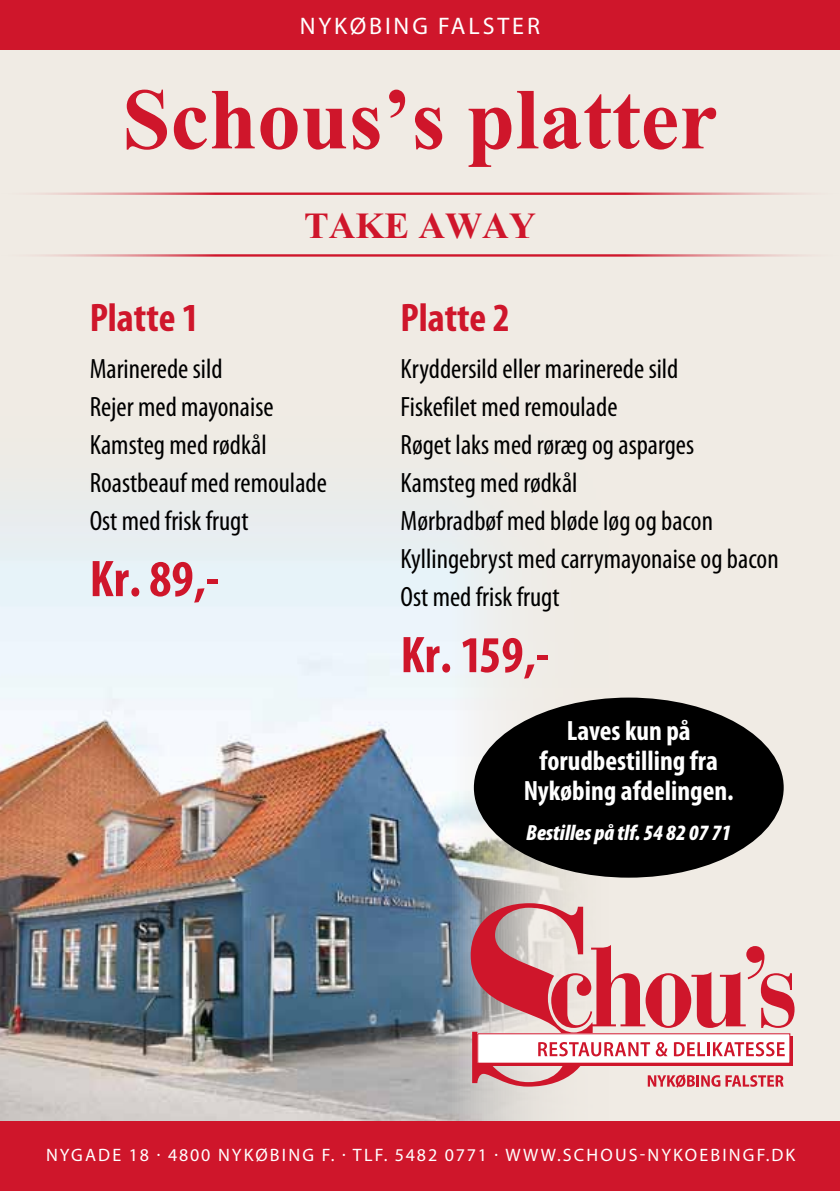
<style>
.page{position:relative;width:840px;height:1191px;background:#fff}
.page>*{position:absolute;margin:0;border:0;box-sizing:border-box;transform-origin:0 0}
.t1{font:700 107.6px "Aparajita";color:#cf162b}
.t2{font:700 condensed 52px "Myriad Pro";color:#cf162b}
.t3{font:700 46px "Aparajita";letter-spacing:.09em;color:#cf162b}
.t4{font:700 condensed 40px "Myriad Pro";color:#cf162b}
.t5{font:condensed 28px/38px "Myriad Pro";color:#000}
.t6{font:700 condensed 28px/30px "Myriad Pro";color:#fff;text-align:center}
.t7{font:24px "Myriad Pro";letter-spacing:.12em;color:#fff}
.t8{font:italic 900 condensed 22px "Myriad Pro";color:#fff}
.t9{font:18px "Myriad Pro";letter-spacing:.12em;color:#fff}
</style>
<div class="page">
<div style="left:0;top:0;width:839px;height:1191px;background:#f0ebe4"></div>
<img style="left:0;top:522px;width:646px;height:599px">
<div style="left:0;top:0;width:839px;height:50px;background:#cf162b"></div>
<svg style="left:470px;top:903px;width:324px;height:184px"></svg>
<hr style="left:0;top:192px;width:839px;height:3px;background:#cf162b">
<hr style="left:0;top:254px;width:839px;height:3px;background:#cf162b">
<div style="left:473px;top:697px;width:310px;height:180px;background:#000;border-radius:50%"></div>
<div style="left:0;top:1121px;width:839px;height:70px;background:#cf162b"></div>
<p class="t7" style="left:300px;top:12px;width:241px">NYKØBING FALSTER</p>
<h1 class="t1" style="left:122px;top:70px;width:596px">Schous’s platter</h1>
<h3 class="t4" style="left:90px;top:293px;width:111px">Platte 1</h3>
<h3 class="t3" style="left:304px;top:204px;width:233px">Take away</h3>
<h3 class="t4" style="left:400px;top:293px;width:111px">Platte 2</h3>
<p class="t5" style="left:90px;top:349px;width:238px">Marinerede sild<br>Rejer med mayonaise<br>Kamsteg med rødkål<br>Roastbeauf med remoulade<br>Ost med frisk frugt</p>
<h2 class="t2" style="left:90px;top:546px;width:131px">Kr. 89,-</h2>
<p class="t5" style="left:400px;top:349px;width:379px">Kryddersild eller marinerede sild<br>Fiskefilet med remoulade<br>Røget laks med røræg og asparges<br>Kamsteg med rødkål<br>Mørbradbøf med bløde løg og bacon<br>Kyllingebryst med carrymayonaise og bacon<br>Ost med frisk frugt</p>
<h2 class="t2" style="left:400px;top:622px;width:150px">Kr. 159,-</h2>
<p class="t6" style="left:523px;top:714px;width:211px">Laves kun på forudbestilling fra<br>Nykøbing afdelingen.</p>
<p class="t8" style="left:526px;top:820px;width:207px">Bestilles på tlf. 54 82 07 71</p>
<p class="t9" style="left:46px;top:1144px;width:750px">NYGADE 18 · 4800 NYKØBING F. · TLF. 5482 0771 · WWW.SCHOUS-NYKOEBINGF.DK</p>
</div>
